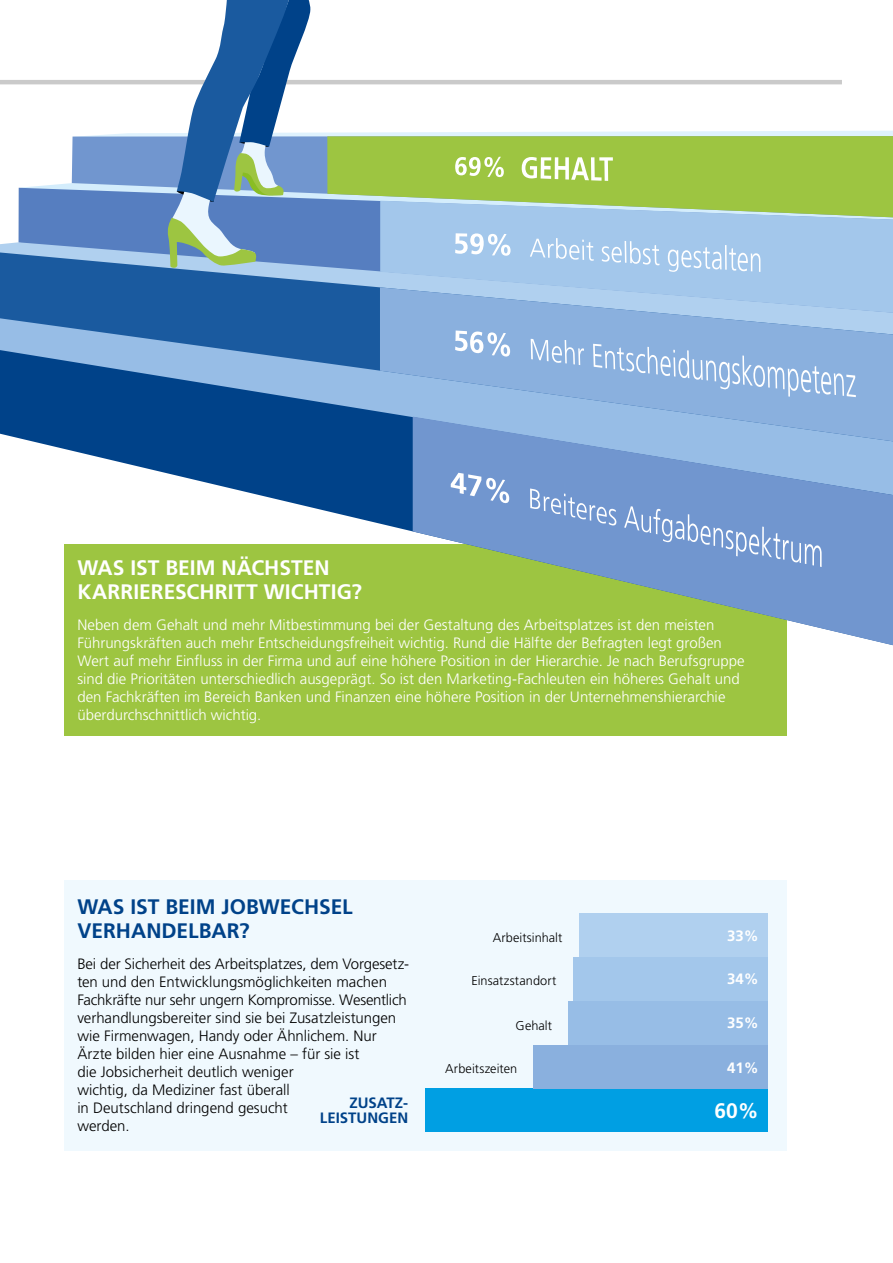
<style>
.page{position:relative;width:893px;height:1263px;background:#fff}
.page>*{position:absolute;margin:0;border:0;box-sizing:border-box;transform-origin:0 0}
.t1{font:700 21px/24px "Frutiger LT Std";letter-spacing:.005em;color:#fff}
.t2{font:700 21px/24px "Frutiger LT Std";color:#004289}
.t3{font:300 15px/18px "Frutiger LT Std";color:#fff}
.t4{font:300 15px/18px "Frutiger LT Std";letter-spacing:-.005em;color:#000}
.t5{font:700 15px "Frutiger LT Std";color:#004289}
.t6{font:700 15px "Frutiger LT Std";color:#fff}
.t7{font:300 12.75px "Frutiger LT Std";letter-spacing:.005em;color:#000}
</style>
<div class="page">
<hr style="left:0;top:80px;width:842px;height:4px;background:#cacaca">
<div style="left:64px;top:544px;width:723px;height:192px;background:#9dc541"></div>
<div style="left:64px;top:880px;width:723px;height:270px;background:#f0f9fe"></div>
<div style="left:425px;top:1088px;width:343px;height:43px;background:#009fe3"></div>
<div style="left:534px;top:1045px;width:234px;height:43px;background:#8ab0de"></div>
<div style="left:568px;top:1001px;width:200px;height:43px;background:#97bde6"></div>
<div style="left:574px;top:957px;width:194px;height:44px;background:#a3c7eb"></div>
<div style="left:579px;top:913px;width:189px;height:44px;background:#b0d0ef"></div>
<svg style="left:90px;top:131px;width:803px;height:5px;fill:#dff2fd"></svg>
<svg style="left:31px;top:441px;width:382px;height:91px"></svg>
<svg style="left:0;top:252px;width:380px;height:189px"></svg>
<svg style="left:19px;top:188px;width:361px;height:125px;fill:#1a5a9f"></svg>
<svg style="left:72px;top:136px;width:255px;height:81px;fill:#7196cf"></svg>
<svg style="left:413px;top:441px;width:480px;height:204px;fill:#7196cf"></svg>
<svg style="left:380px;top:313px;width:513px;height:128px;fill:#8ab0de"></svg>
<svg style="left:380px;top:217px;width:513px;height:96px;fill:#a3c7eb"></svg>
<svg style="left:167px;top:0;width:146px;height:268px"></svg>
<svg style="left:327px;top:136px;width:566px;height:81px;fill:#9dc541"></svg>
<svg style="left:455px;top:157px;width:49px;height:20px"></svg>
<svg style="left:522px;top:157px;width:91px;height:24px"></svg>
<svg style="left:455px;top:233px;width:56px;height:23px"></svg>
<svg style="left:530px;top:238px;width:64px;height:23px"></svg>
<svg style="left:602px;top:241px;width:57px;height:24px"></svg>
<svg style="left:668px;top:247px;width:54px;height:25px"></svg>
<hr style="left:725px;top:245px;width:2px;height:25px;background:#fff">
<svg style="left:729px;top:248px;width:31px;height:24px"></svg>
<svg style="left:455px;top:330px;width:55px;height:27px"></svg>
<svg style="left:531px;top:339px;width:53px;height:26px"></svg>
<svg style="left:593px;top:344px;width:263px;height:53px"></svg>
<svg style="left:451px;top:473px;width:58px;height:31px"></svg>
<svg style="left:530px;top:488px;width:86px;height:38px"></svg>
<svg style="left:624px;top:506px;width:198px;height:61px"></svg>
<h1 class="t1" style="left:77px;top:556px;width:286px">WAS IST BEIM NÄCHSTEN<br>KARRIERESCHRITT WICHTIG?</h1>
<p class="t3" style="left:77px;top:616px;width:669px">Neben dem Gehalt und mehr Mitbestimmung bei der Gestaltung des Arbeitsplatzes ist den meisten Führungskräften auch mehr Entscheidungsfreiheit wichtig. Rund die Hälfte der Befragten legt großen Wert auf mehr Einfluss in der Firma und auf eine höhere Position in der Hierarchie. Je nach Berufsgruppe sind die Prioritäten unterschiedlich ausgeprägt. So ist den Marketing-Fachleuten ein höheres Gehalt und den Fachkräften im Bereich Banken und Finanzen eine höhere Position in der Unternehmenshierarchie überdurchschnittlich wichtig.</p>
<h1 class="t2" style="left:77px;top:895px;width:277px">WAS IST BEIM JOBWECHSEL<br>VERHANDELBAR?</h1>
<p class="t4" style="left:77px;top:955px;width:333px">Bei der Sicherheit des Arbeitsplatzes, dem Vorgesetz&shy;ten und den Entwicklungsmöglichkeiten machen Fachkräfte nur sehr ungern Kompromisse. Wesentlich verhandlungsbereiter sind sie bei Zusatzleistungen wie Firmenwagen, Handy oder Ähnlichem. Nur Ärzte bilden hier eine Ausnahme – für sie ist<br>die Jobsicherheit deutlich weniger<br>wichtig, da Mediziner fast überall<br>in Deutschland dringend gesucht<br>werden.</p>
<p class="t6" style="left:727px;top:926px;width:33px">33%</p>
<p class="t6" style="left:727px;top:970px;width:33px">34%</p>
<p class="t6" style="left:727px;top:1014px;width:33px">35%</p>
<p class="t6" style="left:727px;top:1059px;width:33px">41%</p>
<p class="t7" style="left:493px;top:930px;width:71px">Arbeitsinhalt</p>
<p class="t7" style="left:472px;top:974px;width:86px">Einsatzstandort</p>
<p class="t7" style="left:516px;top:1018px;width:38px">Gehalt</p>
<p class="t7" style="left:445px;top:1062px;width:74px">Arbeitszeiten</p>
<p class="t5" style="left:349px;top:1094px;width:59px">ZUSATZ-</p>
<h1 class="t1" style="left:714px;top:1098px;width:46px">60%</h1>
<p class="t5" style="left:320px;top:1109px;width:90px">LEISTUNGEN</p>
</div>
